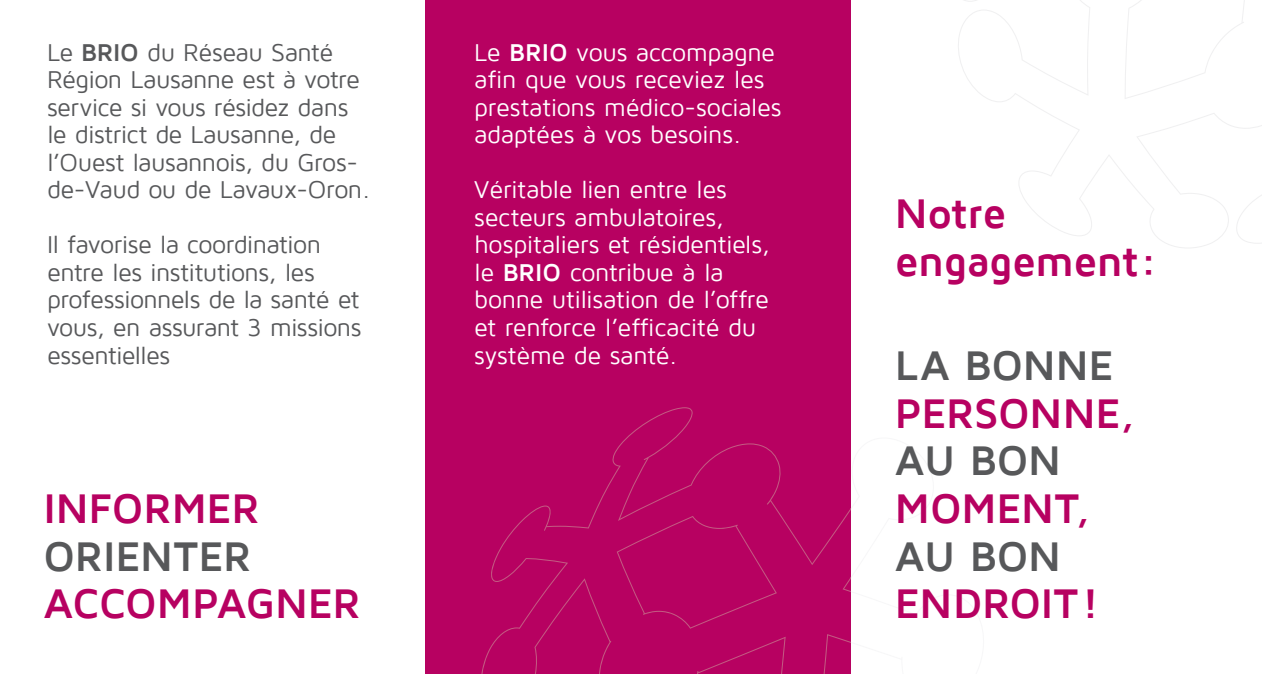
<style>
.page{position:relative;width:1262px;height:674px;background:#fff}
.page>*{position:absolute;margin:0;border:0;box-sizing:border-box;transform-origin:0 0}
.t1{font:700 42.5px/47.5px "Maven Pro";letter-spacing:-.01em;color:#b70161}
.t2{font:700 42.5px "Maven Pro";letter-spacing:-.01em;color:#57585a}
.t3{font:25px/27.5px "Maven Pro";letter-spacing:-.025em;color:#57585a}
.t4{font:25px/27.5px "Maven Pro";letter-spacing:-.015em;color:#fff}
.s1{font-weight:700}
</style>
<div class="page">
<div style="left:425px;top:0;width:425px;height:673px;background:#b70161"></div>
<svg style="left:481px;top:407px;width:216px;height:266px"></svg>
<svg style="left:697px;top:437px;width:154px;height:236px"></svg>
<svg style="left:958px;top:0;width:303px;height:248px"></svg>
<p class="t3" style="left:47px;top:39px;width:325px">Le <span class="s1">BRIO</span> du Réseau Santé<br>Région Lausanne est à votre service si vous résidez dans le district de Lausanne, de l’Ouest lausannois, du Gros&shy;de-Vaud ou de Lavaux-Oron.</p>
<p class="t3" style="left:47px;top:231px;width:316px">Il favorise la coordination entre les institutions, les professionnels de la santé et vous, en assurant 3 missions essentielles</p>
<h1 class="t1" style="left:43px;top:485px;width:217px">INFORMER</h1>
<h1 class="t2" style="left:43px;top:533px;width:209px">ORIENTER</h1>
<h1 class="t1" style="left:43px;top:580px;width:318px">ACCOMPAGNER</h1>
<p class="t4" style="left:474px;top:39px;width:309px">Le <span class="s1">BRIO</span> vous accompagne afin que vous receviez les prestations médico-sociales adaptées à vos besoins.</p>
<p class="t4" style="left:474px;top:176px;width:297px">Véritable lien entre les secteurs ambulatoires, hospitaliers et résidentiels, le <span class="s1">BRIO</span> contribue à la bonne utilisation de l’offre et renforce l’efficacité du système de santé.</p>
<h1 class="t1" style="left:895px;top:190px;width:264px">Notre engagement:</h1>
<h1 class="t2" style="left:895px;top:343px;width:220px">LA BONNE</h1>
<h1 class="t1" style="left:895px;top:390px;width:241px">PERSONNE,</h1>
<h1 class="t2" style="left:895px;top:438px;width:168px">AU BON</h1>
<h1 class="t1" style="left:895px;top:485px;width:196px">MOMENT,</h1>
<h1 class="t2" style="left:895px;top:533px;width:168px">AU BON</h1>
<h1 class="t1" style="left:895px;top:580px;width:205px">ENDROIT !</h1>
</div>
